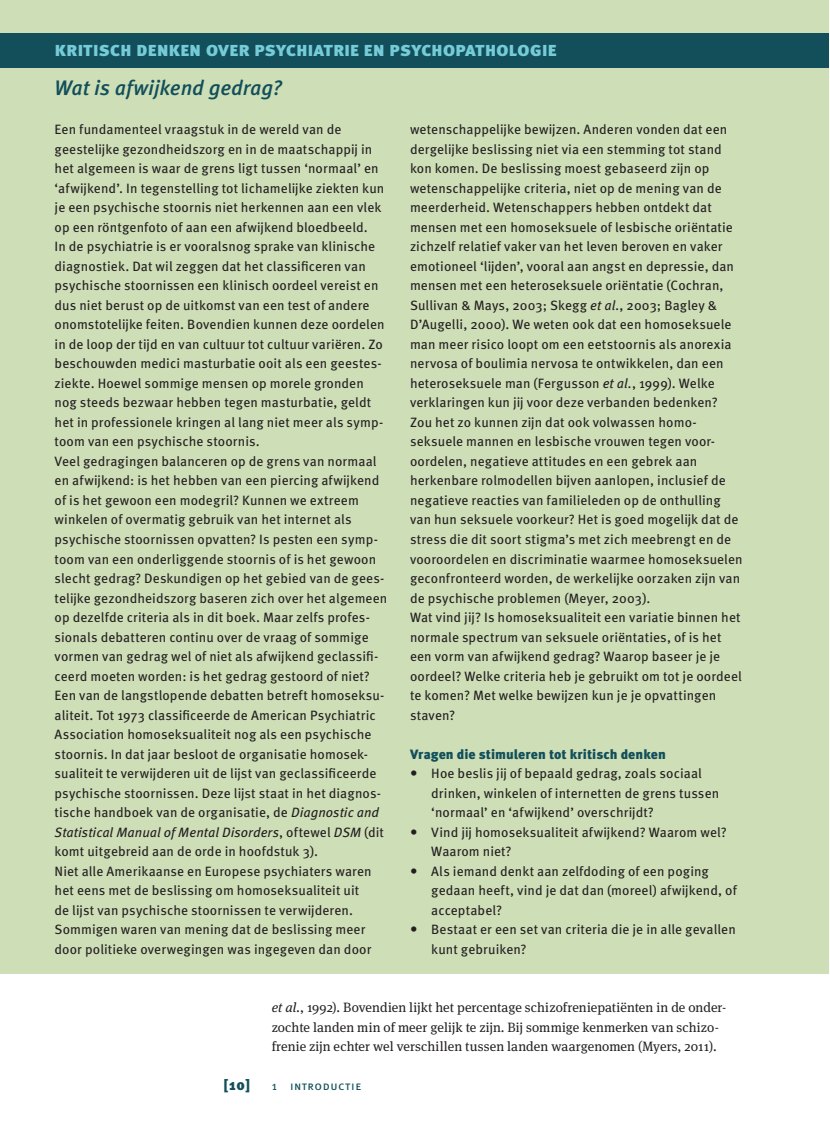
<style>
.page{position:relative;width:830px;height:1128px;background:#fff}
.page>*{position:absolute;margin:0;border:0;box-sizing:border-box;transform-origin:0 0}
.t1{font:italic 500 21px "Meta Pro";letter-spacing:-.005em;color:#124f5a}
.t2{font:900 19.5px "Meta Pro";letter-spacing:-.01em;color:#75cbd7}
.t3{font:900 15px "Meta Pro";color:#124f5a}
.t4{font:13.5px/19.5px "Meta Pro";letter-spacing:.005em;color:#231f20}
.t5{font:13.5px/19.5px "Meta Serif Pro";letter-spacing:.005em;color:#231f20}
.t6{font:900 13.5px "Meta Pro";color:#124f5a}
.t7{font:12px "Meta Pro";letter-spacing:.04em;color:#124f5a}
.s1{font-style:italic}
</style>
<div class="page">
<div style="left:0;top:0;width:828px;height:973px;background:#cedeb7"></div>
<div style="left:0;top:33px;width:828px;height:37px;background:#124f5a"></div>
<div style="left:0;top:68px;width:828px;height:66px;background:#cedeb7"></div>
<h2 class="t2" style="left:55px;top:37px;width:503px">Kritisch denken over psychiatrie en psychopathologie</h2>
<h1 class="t1" style="left:55px;top:72px;width:229px">Wat is afwijkend gedrag?</h1>
<p class="t4" style="left:55px;top:120px;width:334px">Een fundamenteel vraagstuk in de wereld van de geestelijke gezondheidszorg en in de maatschappij in het algemeen is waar de grens ligt tussen ‘normaal’ en ‘afwijkend’. In tegenstelling tot lichamelijke ziekten kun je een psychische stoornis niet herkennen aan een vlek op een röntgenfoto of aan een afwijkend bloedbeeld.<br>In de psychiatrie is er vooralsnog sprake van klinische diagnostiek. Dat wil zeggen dat het classificeren van psychische stoornissen een klinisch oordeel vereist en dus niet berust op de uitkomst van een test of andere onomstotelijke feiten. Bovendien kunnen deze oordelen in de loop der tijd en van cultuur tot cultuur variëren. Zo beschouwden medici masturbatie ooit als een geestes&shy;ziekte. Hoewel sommige mensen op morele gronden nog steeds bezwaar hebben tegen masturbatie, geldt het in professionele kringen al lang niet meer als symp&shy;toom van een psychische stoornis.<br>Veel gedragingen balanceren op de grens van normaal en afwijkend: is het hebben van een piercing afwijkend of is het gewoon een modegril? Kunnen we extreem winkelen of overmatig gebruik van het internet als psychische stoornissen opvatten? Is pesten een symp&shy;toom van een onderliggende stoornis of is het gewoon slecht gedrag? Deskundigen op het gebied van de gees&shy;telijke gezondheidszorg baseren zich over het algemeen op dezelfde criteria als in dit boek. Maar zelfs profes&shy;sionals debatteren continu over de vraag of sommige vormen van gedrag wel of niet als afwijkend geclassifi&shy;ceerd moeten worden: is het gedrag gestoord of niet?<br>Een van de langstlopende debatten betreft homoseksu&shy;aliteit. Tot 1973 classificeerde de American Psychiatric Association homoseksualiteit nog als een psychische stoornis. In dat jaar besloot de organisatie homosek&shy;sualiteit te verwijderen uit de lijst van geclassificeerde psychische stoornissen. Deze lijst staat in het diagnos&shy;tische handboek van de organisatie, de <span class="s1">Diagnostic and Statistical Manual of Mental Disorders</span>, oftewel <span class="s1">DSM</span> (dit komt uitgebreid aan de orde in hoofdstuk 3).<br>Niet alle Amerikaanse en Europese psychiaters waren het eens met de beslissing om homoseksualiteit uit<br>de lijst van psychische stoornissen te verwijderen.<br>Sommigen waren van mening dat de beslissing meer door politieke overwegingen was ingegeven dan door</p>
<p class="t4" style="left:410px;top:120px;width:334px">wetenschappelijke bewijzen. Anderen vonden dat een dergelijke beslissing niet via een stemming tot stand kon komen. De beslissing moest gebaseerd zijn op wetenschappelijke criteria, niet op de mening van de meerderheid. Wetenschappers hebben ontdekt dat mensen met een homoseksuele of lesbische oriëntatie zichzelf relatief vaker van het leven beroven en vaker emotioneel ‘lijden’, vooral aan angst en depressie, dan mensen met een heteroseksuele oriëntatie (Cochran, Sullivan &amp; Mays, 2003; Skegg <span class="s1">et al.</span>, 2003; Bagley &amp; D’Augelli, 2000). We weten ook dat een homoseksuele man meer risico loopt om een eetstoornis als anorexia nervosa of boulimia nervosa te ontwikkelen, dan een heteroseksuele man (Fergusson <span class="s1">et al.</span>, 1999). Welke verklaringen kun jij voor deze verbanden bedenken?<br>Zou het zo kunnen zijn dat ook volwassen homo&shy;seksuele mannen en lesbische vrouwen tegen voor&shy;oordelen, negatieve attitudes en een gebrek aan herkenbare rolmodellen bijven aanlopen, inclusief de negatieve reacties van familieleden op de onthulling van hun seksuele voorkeur? Het is goed mogelijk dat de stress die dit soort stigma’s met zich meebrengt en de vooroordelen en discriminatie waarmee homoseksuelen geconfronteerd worden, de werkelijke oorzaken zijn van de psychische problemen (Meyer, 2003).<br>Wat vind jij? Is homoseksualiteit een variatie binnen het normale spectrum van seksuele oriëntaties, of is het een vorm van afwijkend gedrag? Waarop baseer je je oordeel? Welke criteria heb je gebruikt om tot je oordeel te komen? Met welke bewijzen kun je je opvattingen staven?</p>
<p class="t6" style="left:410px;top:745px;width:257px">Vragen die stimuleren tot kritisch denken</p>
<p class="t4" style="left:431px;top:764px;width:307px">Hoe beslis jij of bepaald gedrag, zoals sociaal drinken, winkelen of internetten de grens tussen ‘normaal’ en ‘afwijkend’ overschrijdt?<br>Vind jij homoseksualiteit afwijkend? Waarom wel?<br>Waarom niet?<br>Als iemand denkt aan zelfdoding of een poging gedaan heeft, vind je dat dan (moreel) afwijkend, of acceptabel?<br>Bestaat er een set van criteria die je in alle gevallen kunt gebruiken?</p>
<p class="t5" style="left:271px;top:997px;width:456px"><span class="s1">et al.</span>, 1992). Bovendien lijkt het percentage schizofreniepatiënten in de onder&shy;zochte landen min of meer gelijk te zijn. Bij sommige kenmerken van schizo&shy;frenie zijn echter wel verschillen tussen landen waargenomen (Myers, 2011).</p>
<p class="t3" style="left:223px;top:1075px;width:28px">[10]</p>
<p class="t7" style="left:271px;top:1078px;width:91px">1 Introducti e</p>
</div>
